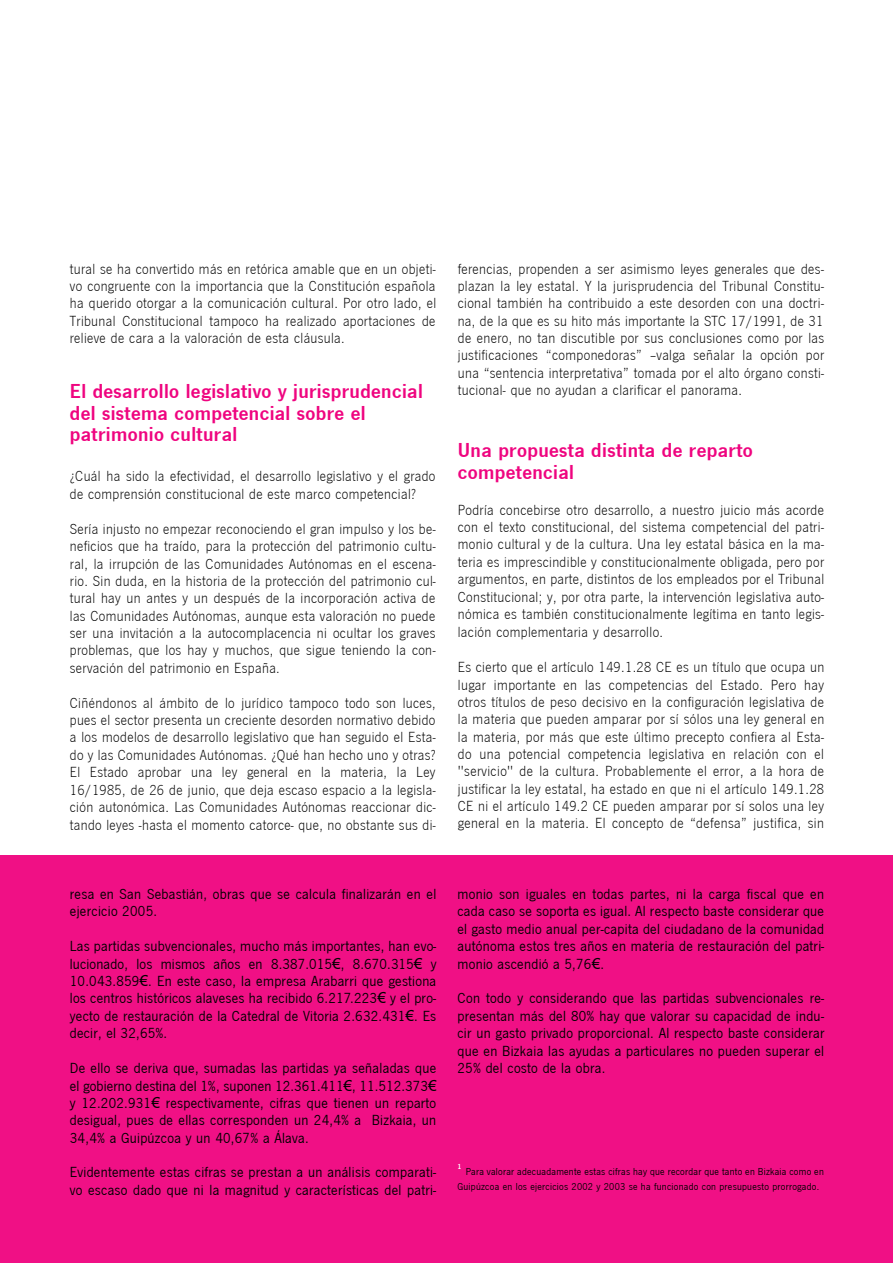
<style>
.page{position:relative;width:893px;height:1263px;background:#fff}
.page>*{position:absolute;margin:0;border:0;box-sizing:border-box;transform-origin:0 0}
.t1{font:700 20.85px/21.8px "News Got T Dem";letter-spacing:.02em;color:#ef047f}
.t2{font:15.15px/17.4px "News Got T Lig";letter-spacing:.025em;color:#000;text-align:justify}
.t3{font:15.15px/17.4px "News Got T";letter-spacing:.02em;color:#000;text-align:justify}
.t4{font:10.5px/14.7px "News Got T";letter-spacing:.025em;color:#000}
.t5{font:700 7.5px "News Got T Dem";color:#fff}
</style>
<div class="page">
<div style="left:0;top:855px;width:892px;height:408px;background:#f01085"></div>
<p class="t2" style="left:70px;top:260px;width:368px">tural se ha convertido más en retórica amable que en un objeti&shy;vo congruente con la importancia que la Constitución española ha querido otorgar a la comunicación cultural. Por otro lado, el Tribunal Constitucional tampoco ha realizado aportaciones de relieve de cara a la valoración de esta cláusula.</p>
<h1 class="t1" style="left:70px;top:379px;width:354px">El desarrollo legislativo y jurisprudencial del sistema competencial sobre el patrimonio cultural</h1>
<p class="t2" style="left:70px;top:467px;width:367px">¿Cuál ha sido la efectividad, el desarrollo legislativo y el grado de comprensión constitucional de este marco competencial?</p>
<p class="t2" style="left:70px;top:520px;width:367px">Sería injusto no empezar reconociendo el gran impulso y los be&shy;neficios que ha traído, para la protección del patrimonio cultu&shy;ral, la irrupción de las Comunidades Autónomas en el escena&shy;rio. Sin duda, en la historia de la protección del patrimonio cul&shy;tural hay un antes y un después de la incorporación activa de las Comunidades Autónomas, aunque esta valoración no puede ser una invitación a la autocomplacencia ni ocultar los graves problemas, que los hay y muchos, que sigue teniendo la con&shy;servación del patrimonio en España.</p>
<p class="t2" style="left:70px;top:693px;width:367px">Ciñéndonos al ámbito de lo jurídico tampoco todo son luces, pues el sector presenta un creciente desorden normativo debido a los modelos de desarrollo legislativo que han seguido el Esta&shy;do y las Comunidades Autónomas. ¿Qué han hecho uno y otras?<br>El Estado aprobar una ley general en la materia, la Ley 16/1985, de 26 de junio, que deja escaso espacio a la legisla&shy;ción autonómica. Las Comunidades Autónomas reaccionar dic&shy;tando leyes -hasta el momento catorce- que, no obstante sus di-</p>
<p class="t2" style="left:458px;top:260px;width:368px">ferencias, propenden a ser asimismo leyes generales que des&shy;plazan la ley estatal. Y la jurisprudencia del Tribunal Constitu&shy;cional también ha contribuido a este desorden con una doctri&shy;na, de la que es su hito más importante la STC 17/1991, de 31 de enero, no tan discutible por sus conclusiones como por las justificaciones “componedoras” –valga señalar la opción por una “sentencia interpretativa” tomada por el alto órgano consti&shy;tucional- que no ayudan a clarificar el panorama.</p>
<h1 class="t1" style="left:458px;top:438px;width:296px;line-height:22.4px">Una propuesta distinta de reparto competencial</h1>
<p class="t2" style="left:458px;top:501px;width:368px">Podría concebirse otro desarrollo, a nuestro juicio más acorde con el texto constitucional, del sistema competencial del patri&shy;monio cultural y de la cultura. Una ley estatal básica en la ma&shy;teria es imprescindible y constitucionalmente obligada, pero por argumentos, en parte, distintos de los empleados por el Tribunal Constitucional; y, por otra parte, la intervención legislativa auto&shy;nómica es también constitucionalmente legítima en tanto legis&shy;lación complementaria y desarrollo.</p>
<p class="t2" style="left:458px;top:658px;width:368px">Es cierto que el artículo 149.1.28 CE es un título que ocupa un lugar importante en las competencias del Estado. Pero hay otros títulos de peso decisivo en la configuración legislativa de la materia que pueden amparar por sí sólos una ley general en la materia, por más que este último precepto confiera al Esta&shy;do una potencial competencia legislativa en relación con el "servicio" de la cultura. Probablemente el error, a la hora de justificar la ley estatal, ha estado en que ni el artículo 149.1.28<br>CE ni el artículo 149.2 CE pueden amparar por sí solos una ley general en la materia. El concepto de “defensa” justifica, sin</p>
<p class="t3" style="left:70px;top:885px;width:368px">resa en San Sebastián, obras que se calcula finalizarán en el ejercicio 2005.</p>
<p class="t3" style="left:70px;top:937px;width:368px">Las partidas subvencionales, mucho más importantes, han evo&shy;lucionado, los mismos años en 8.387.015€, 8.670.315€ y 10.043.859€. En este caso, la empresa Arabarri que gestiona los centros históricos alaveses ha recibido 6.217.223€ y el pro&shy;yecto de restauración de la Catedral de Vitoria 2.632.431€. Es decir, el 32,65%.</p>
<p class="t3" style="left:70px;top:1059px;width:368px">De ello se deriva que, sumadas las partidas ya señaladas que el gobierno destina del 1%, suponen 12.361.411€, 11.512.373€ y 12.202.931€ respectivamente, cifras que tienen un reparto desigual, pues de ellas corresponden un 24,4% a Bizkaia, un 34,4% a Guipúzcoa y un 40,67% a Álava.</p>
<p class="t3" style="left:70px;top:1163px;width:368px">Evidentemente estas cifras se prestan a un análisis comparati&shy;vo escaso dado que ni la magnitud y características del patri-</p>
<p class="t3" style="left:457px;top:885px;width:368px">monio son iguales en todas partes, ni la carga fiscal que en cada caso se soporta es igual. Al respecto baste considerar que el gasto medio anual per-capita del ciudadano de la comunidad autónoma estos tres años en materia de restauración del patri&shy;monio ascendió a 5,76€.</p>
<p class="t3" style="left:457px;top:989px;width:368px">Con todo y considerando que las partidas subvencionales re&shy;presentan más del 80% hay que valorar su capacidad de indu&shy;cir un gasto privado proporcional. Al respecto baste considerar que en Bizkaia las ayudas a particulares no pueden superar el 25% del costo de la obra.</p>
<p class="t5" style="left:457px;top:1162px;width:6px">1</p>
<p class="t4" style="left:457px;top:1164px;width:368px;text-indent:8px">Para valorar adecuadamente estas cifras hay que recordar que tanto en Bizkaia como en<br>Guipúzcoa en los ejercicios 2002 y 2003 se ha funcionado con presupuesto prorrogado.</p>
</div>
